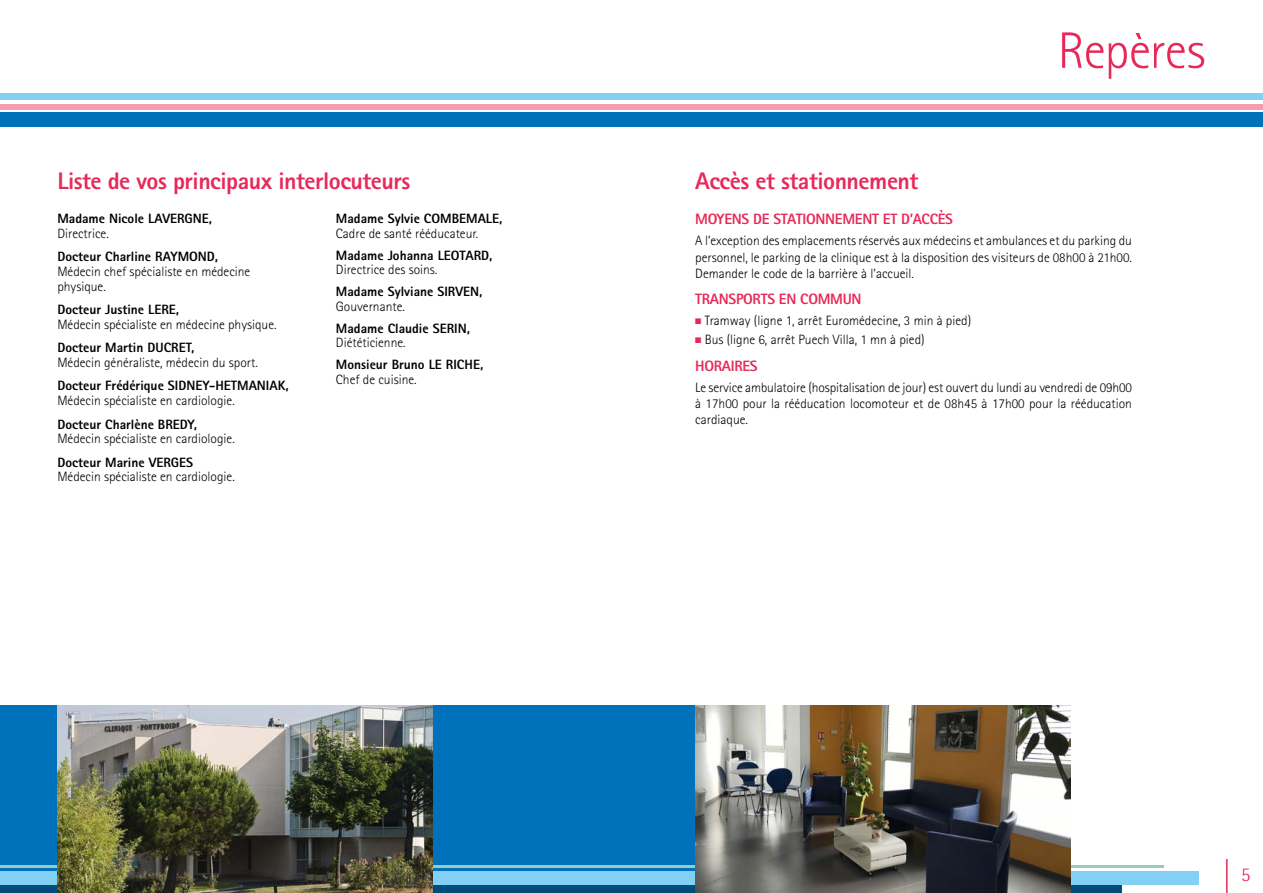
<style>
.page{position:relative;width:1263px;height:893px;background:#fff}
.page>*{position:absolute;margin:0;border:0;box-sizing:border-box;transform-origin:0 0}
.t1{font:300 51.3px "Rotis Sans Serif";letter-spacing:-.02em;color:#e72959}
.t2{font:800 24px "Rotis Sans Serif";letter-spacing:-.02em;color:#e72959}
.t3{font:300 19.5px "Rotis Semi Sans";color:#e72959}
.t4{font:800 15px "Rotis Sans Serif";letter-spacing:-.02em;color:#e72959}
.t5{font:300 13.5px/16.2px "Rotis Sans Serif";color:#000;text-align:justify}
.t6{font:800 13.5px "Rotis Sans Serif";color:#000}
.s1{color:#e72959}
</style>
<div class="page">
<hr style="left:1226px;top:859px;width:1px;height:34px;background:#e72959">
<div style="left:0;top:706px;width:993px;height:187px;background:#0072bb"></div>
<div style="left:0;top:884px;width:1122px;height:9px;background:#004d7c"></div>
<div style="left:0;top:94px;width:1263px;height:6px;background:#83d0f5"></div>
<div style="left:0;top:104px;width:1263px;height:5px;background:#f39db0"></div>
<hr style="left:0;top:866px;width:1164px;height:2px;background:#98cabe">
<div style="left:0;top:872px;width:1199px;height:13px;background:#83d0f5"></div>
<div style="left:0;top:113px;width:1263px;height:14px;background:#0072bb"></div>
<img style="left:57px;top:706px;width:376px;height:187px">
<img style="left:695px;top:706px;width:375px;height:187px">
<h1 class="t1" style="left:1057px;top:21px;width:149px">Repères</h1>
<h2 class="t2" style="left:57px;top:165px;width:354px">Liste de vos principaux interlocuteurs</h2>
<h2 class="t2" style="left:695px;top:165px;width:225px">Accès et stationnement</h2>
<p class="t6" style="left:57px;top:210px;width:156px">Madame Nicole LAVERGNE,</p>
<p class="t5" style="left:57px;top:225px;width:53px">Directrice.</p>
<p class="t6" style="left:57px;top:248px;width:162px">Docteur Charline RAYMOND,</p>
<p class="t5" style="left:57px;top:264px;width:194px;line-height:14.9px">Médecin chef spécialiste en médecine physique.</p>
<p class="t6" style="left:57px;top:301px;width:123px">Docteur Justine LERE,</p>
<p class="t5" style="left:57px;top:316px;width:221px">Médecin spécialiste en médecine physique.</p>
<p class="t6" style="left:57px;top:339px;width:139px">Docteur Martin DUCRET,</p>
<p class="t5" style="left:57px;top:355px;width:202px">Médecin généraliste, médecin du sport.</p>
<p class="t6" style="left:57px;top:377px;width:233px">Docteur Frédérique SIDNEY-HETMANIAK,</p>
<p class="t5" style="left:57px;top:393px;width:179px">Médecin spécialiste en cardiologie.</p>
<p class="t6" style="left:57px;top:415px;width:141px">Docteur Charlène BREDY,</p>
<p class="t5" style="left:57px;top:431px;width:179px">Médecin spécialiste en cardiologie.</p>
<p class="t6" style="left:57px;top:453px;width:137px">Docteur Marine VERGES</p>
<p class="t5" style="left:57px;top:469px;width:179px">Médecin spécialiste en cardiologie.</p>
<p class="t4" style="left:695px;top:210px;width:259px">MOYENS DE STATIONNEMENT ET D’ACCÈS</p>
<p class="t5" style="left:695px;top:233px;width:438px">A l’exception des emplacements réservés aux médecins et ambulances et du parking du personnel, le parking de la clinique est à la disposition des visiteurs de 08h00 à 21h00.<br>Demander le code de la barrière à l’accueil.</p>
<p class="t4" style="left:695px;top:290px;width:168px">TRANSPORTS EN COMMUN</p>
<p class="t5" style="left:695px;top:313px;width:277px"><span class="s1">■</span> Tramway (ligne 1, arrêt Euromédecine, 3 min à pied)</p>
<p class="t5" style="left:695px;top:331px;width:231px"><span class="s1">■</span> Bus (ligne 6, arrêt Puech Villa, 1 mn à pied)</p>
<p class="t4" style="left:695px;top:356px;width:64px">HORAIRES</p>
<p class="t5" style="left:695px;top:379px;width:438px">Le service ambulatoire (hospitalisation de jour) est ouvert du lundi au vendredi de 09h00 à 17h00 pour la rééducation locomoteur et de 08h45 à 17h00 pour la rééducation cardiaque.</p>
<p class="t6" style="left:336px;top:210px;width:168px">Madame Sylvie COMBEMALE,</p>
<p class="t5" style="left:336px;top:225px;width:144px">Cadre de santé rééducateur.</p>
<p class="t6" style="left:336px;top:246px;width:158px">Madame Johanna LEOTARD,</p>
<p class="t5" style="left:336px;top:262px;width:103px">Directrice des soins.</p>
<p class="t6" style="left:336px;top:283px;width:148px">Madame Sylviane SIRVEN,</p>
<p class="t5" style="left:336px;top:298px;width:70px">Gouvernante.</p>
<p class="t6" style="left:336px;top:319px;width:136px">Madame Claudie SERIN,</p>
<p class="t5" style="left:336px;top:335px;width:71px">Diététicienne.</p>
<p class="t6" style="left:336px;top:356px;width:149px">Monsieur Bruno LE RICHE,</p>
<p class="t5" style="left:336px;top:371px;width:82px">Chef de cuisine.</p>
<h3 class="t3" style="left:1241px;top:863px;width:11px">5</h3>
</div>
